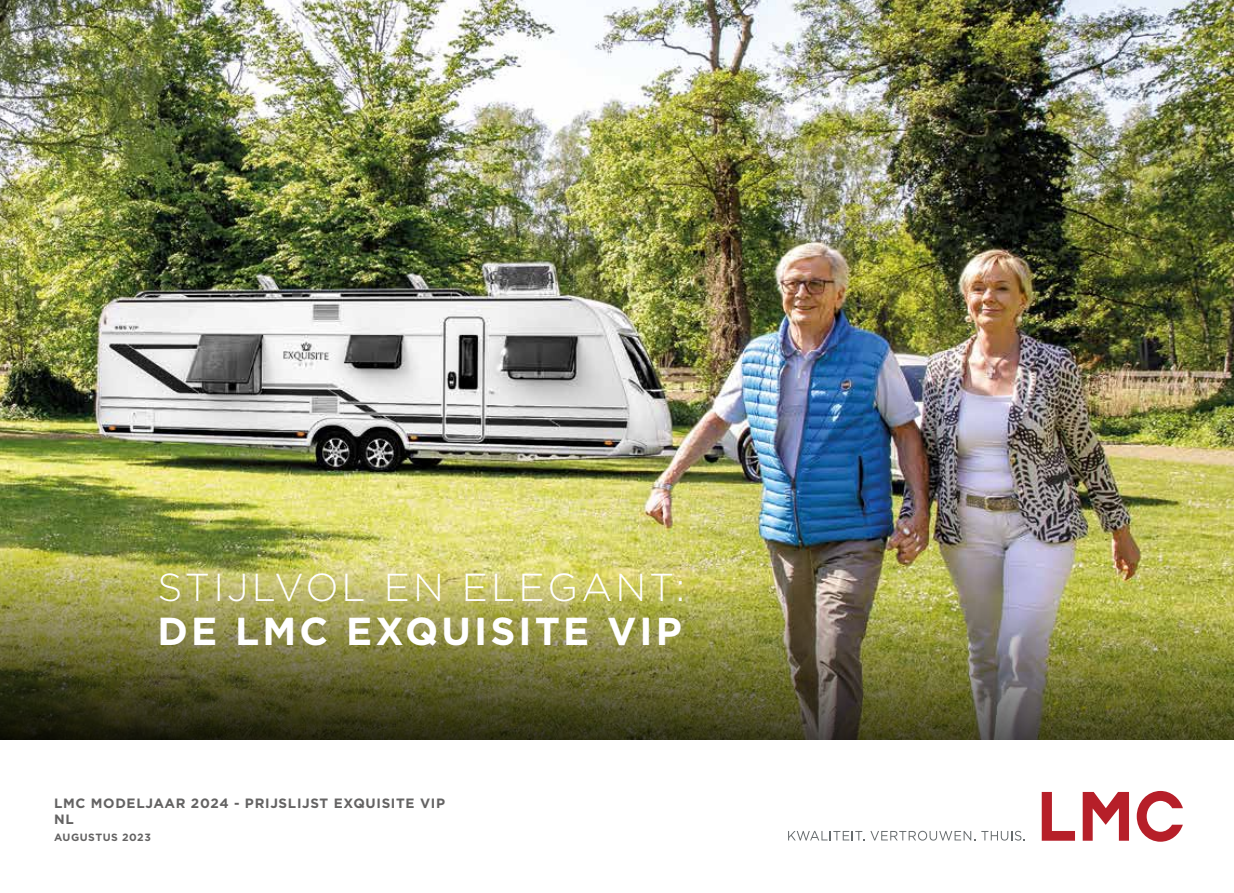
<style>
.page{position:relative;width:1234px;height:893px;background:#fff}
.page>*{position:absolute;margin:0;border:0;box-sizing:border-box;transform-origin:0 0}
.t1{font:300 39px "Gotham";letter-spacing:.08em;color:#fff}
.t2{font:700 39px "Gotham";letter-spacing:.08em;color:#fff}
.t3{font:700 13.5px/16.2px "Gotham";letter-spacing:.05em;color:#646363}
.t4{font:700 10.5px "Gotham";letter-spacing:.05em;color:#646363}
</style>
<div class="page">
<img style="left:0;top:0;width:1233px;height:495px">
<img style="left:0;top:495px;width:1233px;height:245px">
<svg style="left:1041px;top:792px;width:87px;height:49px"></svg>
<svg style="left:1136px;top:791px;width:46px;height:51px"></svg>
<svg style="left:788px;top:831px;width:76px;height:9px"></svg>
<svg style="left:870px;top:831px;width:102px;height:10px"></svg>
<svg style="left:981px;top:831px;width:43px;height:10px"></svg>
<h1 class="t1" style="left:157px;top:563px;width:529px">STIJLVOL EN ELEGANT:</h1>
<h1 class="t2" style="left:157px;top:605px;width:526px">DE LMC EXQUISITE VIP</h1>
<p class="t3" style="left:54px;top:795px;width:392px">LMC MODELJAAR 2024 - PRIJSLIJST EXQUISITE VIP<br>NL</p>
<p class="t4" style="left:54px;top:830px;width:98px">AUGUSTUS 2023</p>
</div>
